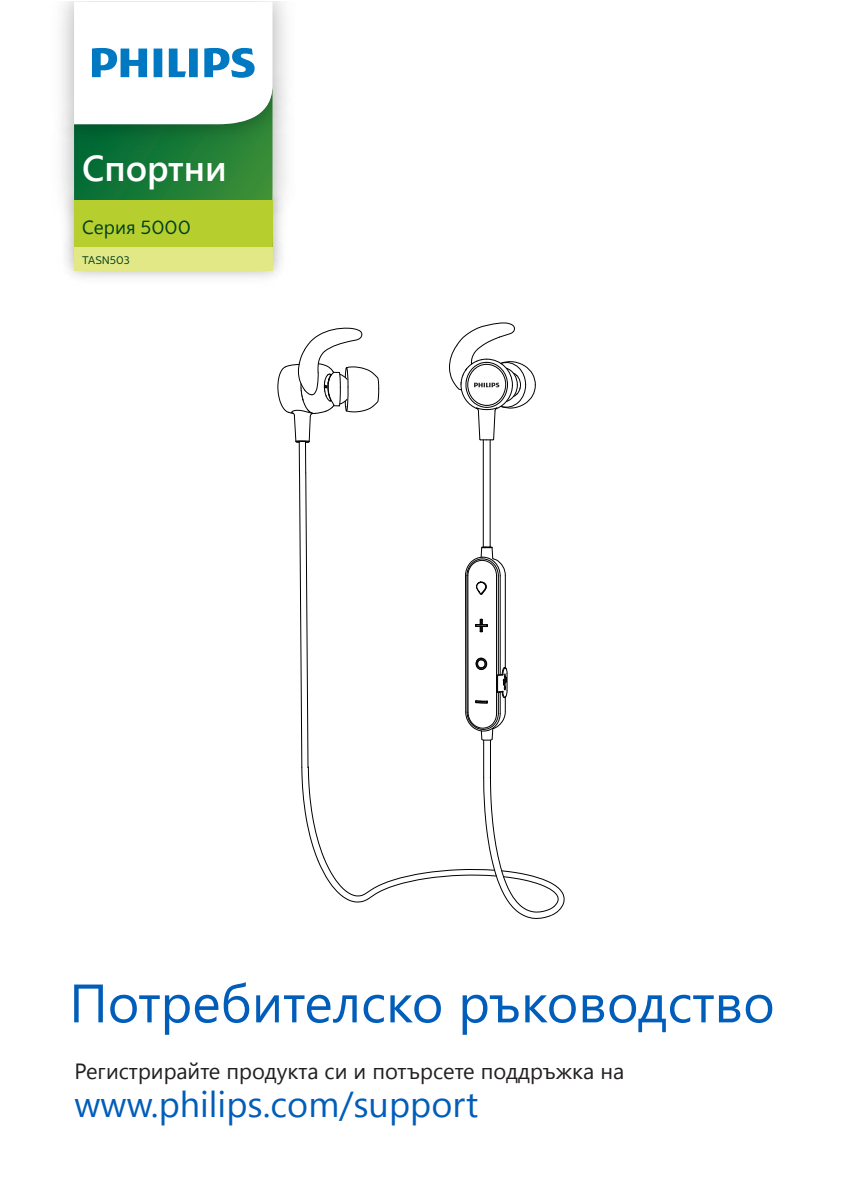
<style>
.page{position:relative;width:842px;height:1191px;background:#fff}
.page>*{position:absolute;margin:0;border:0;box-sizing:border-box;transform-origin:0 0}
.t1{font:54px "Segoe UI";color:#005db9}
.t2{font:36px "Segoe UI";color:#005db9}
.t3{font:600 36px "Segoe UI";color:#fff}
.t4{font:22px "Segoe UI";color:#231f20}
.t5{font:19px "Segoe UI";color:#003e1f}
.t6{font:11px "Centrale Sans";color:#003e1f}
.s1{font-family:"Centrale Sans"}
</style>
<div class="page">
<hr style="left:299px;top:442px;width:1px;height:31px;background:#000">
<svg style="left:277px;top:327px;width:102px;height:116px"></svg>
<hr style="left:305px;top:442px;width:1px;height:31px;background:#000">
<hr style="left:490px;top:440px;width:1px;height:107px;background:#000">
<hr style="left:483px;top:440px;width:1px;height:107px;background:#000">
<svg style="left:299px;top:472px;width:266px;height:447px"></svg>
<svg style="left:449px;top:322px;width:87px;height:118px"></svg>
<img style="left:62px;top:157px;width:224px;height:22px">
<img style="left:61px;top:1px;width:226px;height:156px">
<svg style="left:74px;top:2px;width:198px;height:177px"></svg>
<img style="left:62px;top:179px;width:224px;height:48px">
<div style="left:74px;top:200px;width:198px;height:47px;background:#b6cf2f"></div>
<img style="left:65px;top:227px;width:217px;height:51px">
<div style="left:74px;top:247px;width:198px;height:23px;background:#e3e887"></div>
<p class="t3" style="left:82px;top:143px;width:146px">Спортни</p>
<p class="t5" style="left:82px;top:214px;width:110px">Серия <span class="s1">5000</span></p>
<p class="t6" style="left:82px;top:254px;width:49px">TASN503</p>
<p class="t1" style="left:69px;top:965px;width:707px">Потребителско ръководство</p>
<p class="t4" style="left:75px;top:1056px;width:551px">Регистрирайте продукта си и потърсете поддръжка на</p>
<p class="t2" style="left:75px;top:1079px;width:405px">www.philips.com/support</p>
</div>
